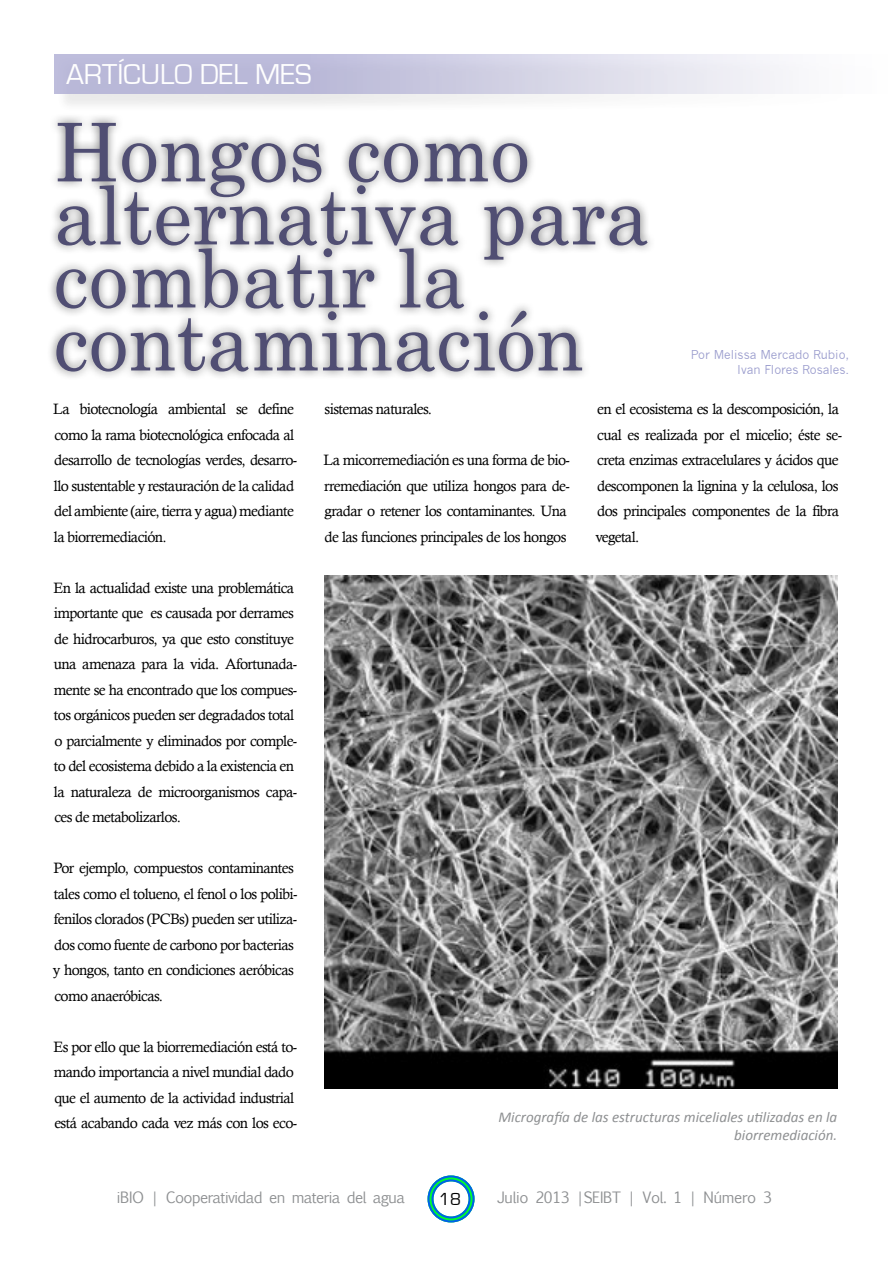
<style>
.page{position:relative;width:893px;height:1263px;background:#fff}
.page>*{position:absolute;margin:0;border:0;box-sizing:border-box;transform-origin:0 0}
.t1{font:81px/63px "Century";color:#504e73}
.t2{font:29.7px "Eurostile";color:#fff}
.t3{font:18px "Eurostile";color:#000}
.t4{font:15px/25.5px "Calisto";letter-spacing:-.04em;color:#000}
.t5{font:italic 15px/18px "Calibri";color:#8e9092;text-align:right}
.t6{font:15px "Euphemia UCAS";letter-spacing:-.04em;color:#8e9092}
.t7{font:15px "Euphemia UCAS";letter-spacing:-.02em;color:#8e9092}
.t8{font:12px/15px "News Gothic";color:#9a9ccd;text-align:right}
</style>
<div class="page">
<div style="left:427px;top:1175px;width:48px;height:47px;border:6px solid #00f930;border-radius:50%"></div>
<div style="left:427px;top:1175px;width:48px;height:47px;border:2px solid #015feb;border-radius:50%"></div>
<div style="left:431px;top:1179px;width:40px;height:39px;border:2px solid #015feb;border-radius:50%"></div>
<div style="left:47px;top:113px;width:610px;height:267px;background:#000;opacity:.52"></div>
<div style="left:56px;top:56px;width:837px;height:56px;background:#2c2c2c;opacity:.18"></div>
<div style="left:54px;top:54px;width:839px;height:40px;background:linear-gradient(to right,#abaad0,#fcfcfc)"></div>
<img style="left:324px;top:575px;width:513px;height:513px">
<h2 class="t2" style="left:66px;top:58px;width:247px">ARTÍCULO DEL MES</h2>
<h1 class="t1" style="left:54px;top:114px;width:597px">Hongos como alternativa para combatir la contaminación</h1>
<p class="t8" style="left:691px;top:347px;width:160px">Por Melissa Mercado Rubio,<br>Ivan Flores Rosales.</p>
<p class="t4" style="left:53px;top:396px;width:245px">La biotecnología ambiental se define como la rama biotecnológica enfocada al desarrollo de tecnologías verdes, desarro&shy;llo sustentable y restauración de la calidad del ambiente (aire, tierra y agua) mediante la biorremediación.</p>
<p class="t4" style="left:53px;top:575px;width:245px">En la actualidad existe una problemática importante que es causada por derrames de hidrocarburos, ya que esto constituye una amenaza para la vida. Afortunada&shy;mente se ha encontrado que los compues&shy;tos orgánicos pueden ser degradados total o parcialmente y eliminados por comple&shy;to del ecosistema debido a la existencia en la naturaleza de microorganismos capa&shy;ces de metabolizarlos.</p>
<p class="t4" style="left:53px;top:855px;width:246px">Por ejemplo, compuestos contaminantes tales como el tolueno, el fenol o los polibi&shy;fenilos clorados (PCBs) pueden ser utiliza&shy;dos como fuente de carbono por bacterias y hongos, tanto en condiciones aeróbicas como anaeróbicas.</p>
<p class="t4" style="left:53px;top:1034px;width:245px">Es por ello que la biorremediación está to&shy;mando importancia a nivel mundial dado que el aumento de la actividad industrial está acabando cada vez más con los eco-</p>
<p class="t4" style="left:325px;top:396px;width:109px">sistemas naturales.</p>
<p class="t4" style="left:324px;top:447px;width:248px">La micorremediación es una forma de bio&shy;rremediación que utiliza hongos para de&shy;gradar o retener los contaminantes. Una de las funciones principales de los hongos</p>
<p class="t4" style="left:595px;top:396px;width:248px">en el ecosistema es la descomposición, la cual es realizada por el micelio; éste se&shy;creta enzimas extracelulares y ácidos que descomponen la lignina y la celulosa, los dos principales componentes de la fibra vegetal.</p>
<p class="t5" style="left:498px;top:1107px;width:340px">Micrografía de las estructuras miceliales utilizadas en la biorremediación.</p>
<p class="t6" style="left:117px;top:1186px;width:290px">iBIO | Cooperatividad en materia del agua</p>
<p class="t3" style="left:439px;top:1189px;width:24px">18</p>
<p class="t7" style="left:497px;top:1186px;width:277px">Julio 2013 |SEIBT | Vol. 1 | Número 3</p>
</div>
